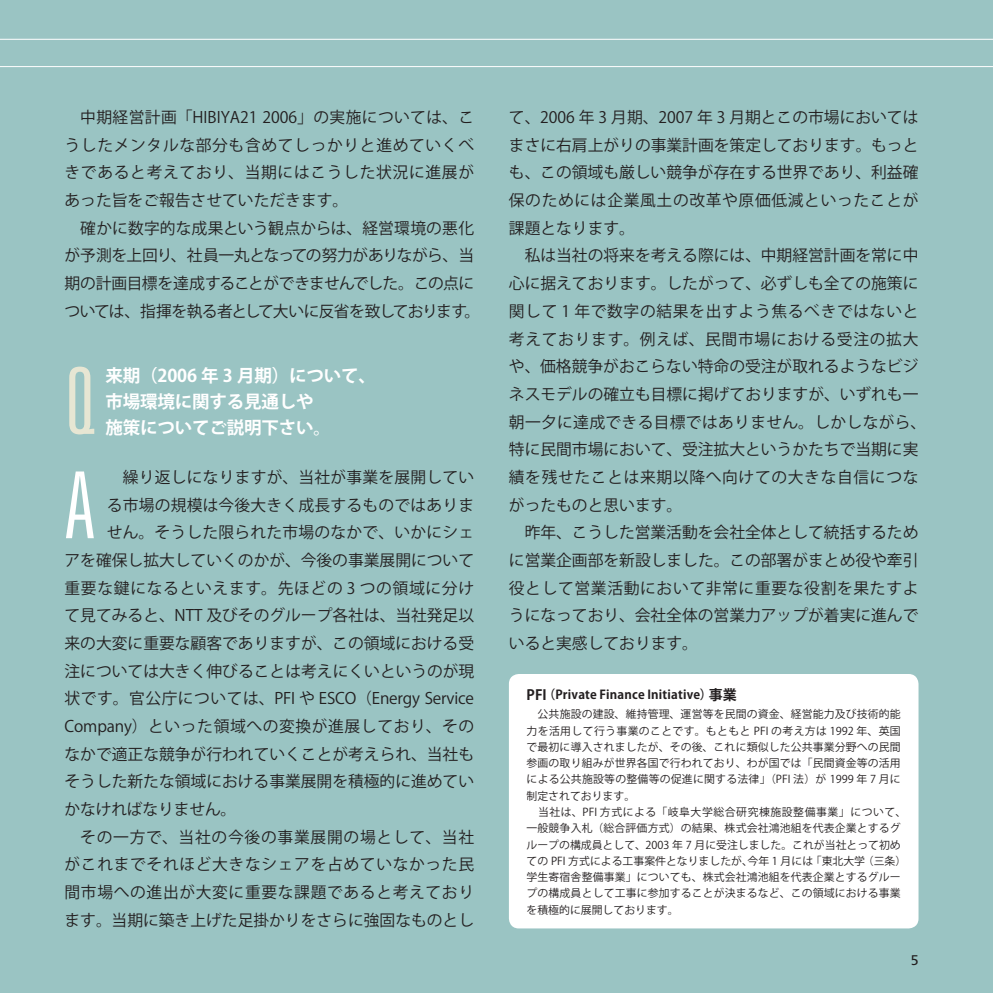
<style>
.page{position:relative;width:993px;height:993px;background:#fff}
.page>*{position:absolute;margin:0;border:0;box-sizing:border-box;transform-origin:0 0}
.t1{font:300 ultra-condensed 92.4px "Univers";color:#fff}
.t2{font:300 ultra-condensed 92.4px "Univers";color:#e7e6d3}
.t3{font:17.5px/26.2px "Koz Go Std Bold 90 pv RKSJ H";letter-spacing:-.01em;color:#fff}
.t4{font:15.75px/27.7px "Koz Go Std Regular 90 pv RKSJ H";color:#231f20;text-align:justify}
.t5{font:15.75px/27.7px "Koz Go Std Regular 90 pv RKSJ H";letter-spacing:-.025em;color:#231f20}
.t6{font:15.75px "Koz Go Std Regular 90 pv RKSJ H";letter-spacing:.04em;color:#231f20}
.t7{font:15.75px "Koz Go Std Regular 90 pv RKSJ H";letter-spacing:.045em;color:#231f20}
.t8{font:14px "Frutiger";color:#231f20}
.t9{font:12.25px "Koz Go Std Bold 90 pv RKSJ H";letter-spacing:.015em;color:#231f20}
.t10{font:10.85px/16.3px "Koz Go Std Regular 90 pv RKSJ H";letter-spacing:.015em;color:#231f20}
.s1{font-size:14px}
</style>
<div class="page">
<div style="left:0;top:0;width:992px;height:992px;background:#9ac4c3"></div>
<hr style="left:0;top:39px;width:992px;height:1px;background:#fff">
<hr style="left:0;top:66px;width:992px;height:1px;background:#fff">
<div style="left:508px;top:673px;width:410px;height:255px;background:#fff;border-radius:10px"></div>
<p class="t4" style="left:64px;top:105px;width:411px;text-indent:16px">中期経営計画「HIBIYA21 2006」の実施については、こうしたメンタルな部分も含めてしっかりと進めていくべきであると考えており、当期にはこうした状況に進展があった旨をご報告させていただきます。</p>
<p class="t5" style="left:64px;top:216px;width:417px;text-indent:16px">確かに数字的な成果という観点からは、経営環境の悪化が予測を上回り、社員一丸となっての努力がありながら、当期の計画目標を達成することができませんでした。この点については、指揮を執る者として大いに反省を致しております。</p>
<h1 class="t2" style="left:64px;top:367px;width:32px">Q</h1>
<p class="t3" style="left:105px;top:364px;width:272px">来期（2006 年 3 月期）について、市場環境に関する見通しや<br>施策についてご説明下さい。</p>
<h1 class="t1" style="left:64px;top:471px;width:32px">A</h1>
<p class="t4" style="left:123px;top:465px;width:353px">繰り返しになりますが、当社が事業を展開してい</p>
<p class="t4" style="left:107px;top:492px;width:369px">る市場の規模は今後大きく成長するものではありま</p>
<p class="t4" style="left:107px;top:520px;width:369px">せん。そうした限られた市場のなかで、いかにシェ</p>
<p class="t4" style="left:64px;top:548px;width:411px">アを確保し拡大していくのかが、今後の事業展開について</p>
<p class="t7" style="left:64px;top:581px;width:411px">重要な鍵になるといえます。先ほどの 3 つの領域に分け</p>
<p class="t4" style="left:64px;top:603px;width:411px">て見てみると、NTT 及びそのグループ各社は、当社発足以</p>
<p class="t4" style="left:64px;top:631px;width:411px">来の大変に重要な顧客でありますが、この領域における受</p>
<p class="t4" style="left:64px;top:658px;width:411px">注については大きく伸びることは考えにくいというのが現</p>
<p class="t4" style="left:64px;top:686px;width:411px">状です。官公庁については、PFI や ESCO（Energy Service</p>
<p class="t6" style="left:64px;top:719px;width:411px">Company）といった領域への変換が進展しており、その</p>
<p class="t4" style="left:64px;top:741px;width:411px">なかで適正な競争が行われていくことが考えられ、当社も</p>
<p class="t4" style="left:64px;top:769px;width:411px">そうした新たな領域における事業展開を積極的に進めてい</p>
<p class="t4" style="left:64px;top:797px;width:173px">かなければなりません。</p>
<p class="t7" style="left:80px;top:830px;width:395px">その一方で、当社の今後の事業展開の場として、当社</p>
<p class="t6" style="left:64px;top:858px;width:411px">がこれまでそれほど大きなシェアを占めていなかった民</p>
<p class="t6" style="left:64px;top:885px;width:411px">間市場への進出が大変に重要な課題であると考えており</p>
<p class="t4" style="left:64px;top:907px;width:411px">ます。当期に築き上げた足掛かりをさらに強固なものとし</p>
<p class="t4" style="left:508px;top:105px;width:411px">て、2006 年 3 月期、2007 年 3 月期とこの市場においてはまさに右肩上がりの事業計画を策定しております。もっとも、この領域も厳しい競争が存在する世界であり、利益確保のためには企業風土の改革や原価低減といったことが課題となります。</p>
<p class="t4" style="left:508px;top:244px;width:419px;text-align:left;text-indent:16px">私は当社の将来を考える際には、中期経営計画を常に中心に据えております。したがって、必ずしも全ての施策に関して 1 年で数字の結果を出すよう焦るべきではないと考えております。例えば、民間市場における受注の拡大や、価格競争がおこらない特命の受注が取れるようなビジネスモデルの確立も目標に掲げておりますが、いずれも一朝一夕に達成できる目標ではありません。しかしながら、特に民間市場において、受注拡大というかたちで当期に実績を残せたことは来期以降へ向けての大きな自信につながったものと思います。</p>
<p class="t4" style="left:508px;top:520px;width:411px;text-indent:16px">昨年、こうした営業活動を会社全体として統括するために営業企画部を新設しました。この部署がまとめ役や牽引役として営業活動において非常に重要な役割を果たすようになっており、会社全体の営業力アップが着実に進んでいると実感しております。</p>
<p class="t9" style="left:526px;top:689px;width:212px"><span class="s1">PFI</span>（Private Finance Initiative）<span class="s1">事業</span></p>
<p class="t10" style="left:526px;top:707px;width:381px">　公共施設の建設、維持管理、運営等を民間の資金、経営能力及び技術的能力を活用して行う事業のことです。もともと PFI の考え方は 1992 年、英国で最初に導入されましたが、その後、これに類似した公共事業分野への民間参画の取り組みが世界各国で行われており、わが国では「民間資金等の活用による公共施設等の整備等の促進に関する法律」（PFI 法）が 1999 年 7 月に制定されております。<br>　当社は、PFI 方式による「岐阜大学総合研究棟施設整備事業」について、一般競争入札（総合評価方式）の結果、株式会社鴻池組を代表企業とするグループの構成員として、2003 年 7 月に受注しました。これが当社とって初めての PFI 方式による工事案件となりましたが、今年 1 月には「東北大学（三条）学生寄宿舎整備事業」についても、株式会社鴻池組を代表企業とするグループの構成員として工事に参加することが決まるなど、この領域における事業を積極的に展開しております。</p>
<p class="t8" style="left:910px;top:953px;width:9px">5</p>
</div>
